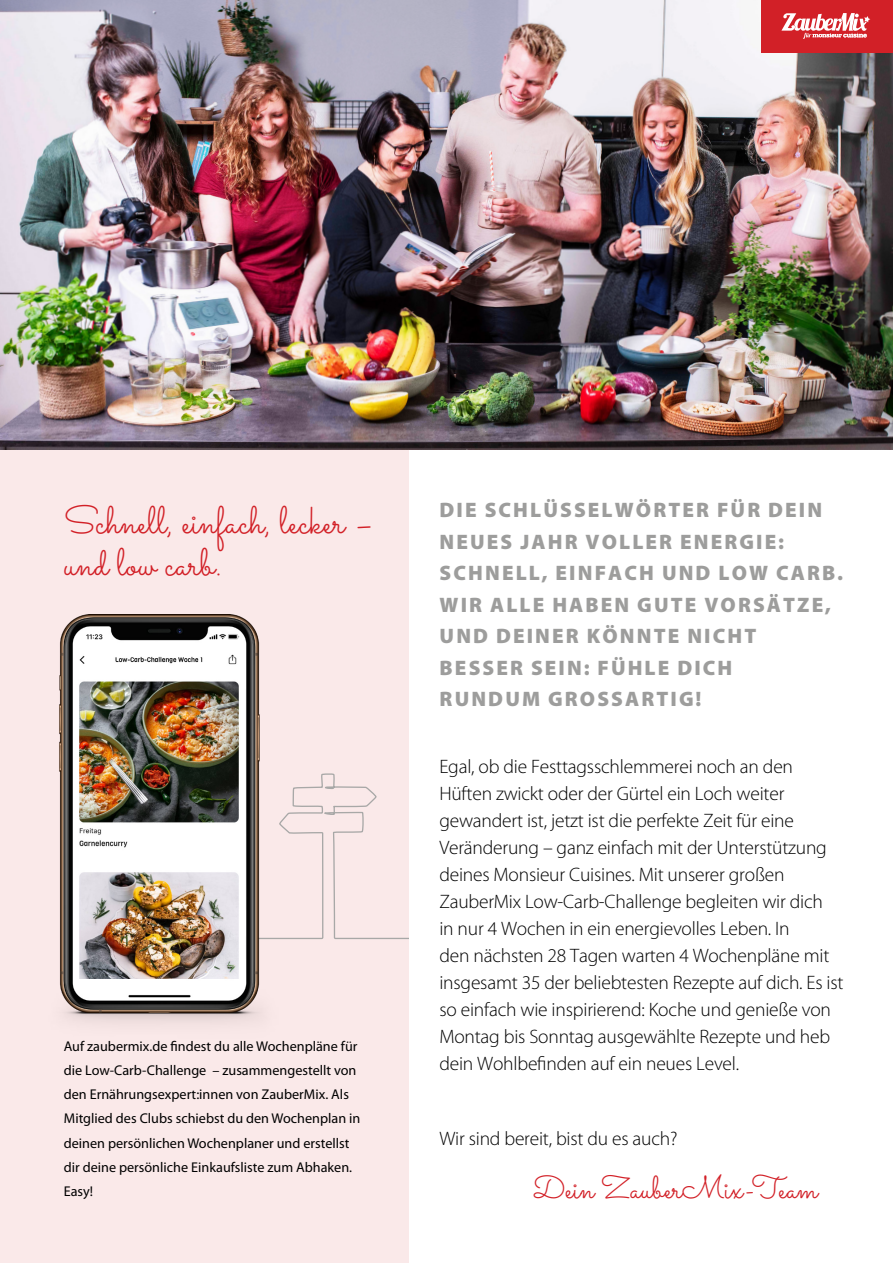
<style>
.page{position:relative;width:893px;height:1263px;background:#fff}
.page>*{position:absolute;margin:0;border:0;box-sizing:border-box;transform-origin:0 0}
.t1{font:38.4px/42px "Sacramento";color:#d22027}
.t2{font:31.8px "Sacramento";color:#d22027}
.t3{font:900 21px/31.5px "Myriad Pro";letter-spacing:.1em;color:#9d9d9c}
.t4{font:300 19.5px/27px "Myriad Pro";letter-spacing:-.01em;color:#000}
.t5{font:14.1px/24.3px "Myriad Pro";color:#000}
</style>
<div class="page">
<div style="left:0;top:0;width:408px;height:1263px;background:#fae9e9"></div>
<img style="left:0;top:0;width:893px;height:450px">
<svg style="left:278px;top:773px;width:130px;height:166px"></svg>
<img style="left:59px;top:615px;width:219px;height:408px">
<div style="left:761px;top:0;width:132px;height:52px;background:#d22027"></div>
<svg style="left:781px;top:13px;width:89px;height:26px"></svg>
<img style="left:73px;top:650px;width:171px;height:328px">
<h1 class="t1" style="left:64px;top:499px;width:310px">Schnell, einfach, lecker – und low carb.</h1>
<p class="t3" style="left:440px;top:495px;width:405px">DIE SCHLÜSSELWÖRTER FÜR DEIN<br>NEUES JAHR VOLLER ENERGIE:<br>SCHNELL, EINFACH UND LOW CARB.<br>WIR ALLE HABEN GUTE VORSÄTZE,<br>UND DEINER KÖNNTE NICHT<br>BESSER SEIN: FÜHLE DICH<br>RUNDUM GROSSARTIG!</p>
<p class="t5" style="left:64px;top:1034px;width:298px">Auf zaubermix.de findest du alle Wochenpläne für die Low-Carb-Challenge – zusammengestellt von den Ernährungsexpert:innen von ZauberMix. Als Mitglied des Clubs schiebst du den Wochenplan in deinen persönlichen Wochenplaner und erstellst dir deine persönliche Einkaufsliste zum Abhaken.<br>Easy!</p>
<p class="t4" style="left:439px;top:753px;width:406px">Egal, ob die Festtagsschlemmerei noch an den Hüften zwickt oder der Gürtel ein Loch weiter gewandert ist, jetzt ist die perfekte Zeit für eine Veränderung – ganz einfach mit der Unterstützung deines Monsieur Cuisines. Mit unserer großen ZauberMix Low-Carb-Challenge begleiten wir dich<br>in nur 4 Wochen in ein energievolles Leben. In<br>den nächsten 28 Tagen warten 4 Wochenpläne mit insgesamt 35 der beliebtesten Rezepte auf dich. Es ist so einfach wie inspirierend: Koche und genieße von Montag bis Sonntag ausgewählte Rezepte und heb dein Wohlbefinden auf ein neues Level.</p>
<p class="t4" style="left:439px;top:1126px;width:240px">Wir sind bereit, bist du es auch?</p>
<h2 class="t2" style="left:533px;top:1168px;width:287px">Dein ZauberMix-Team</h2>
</div>
